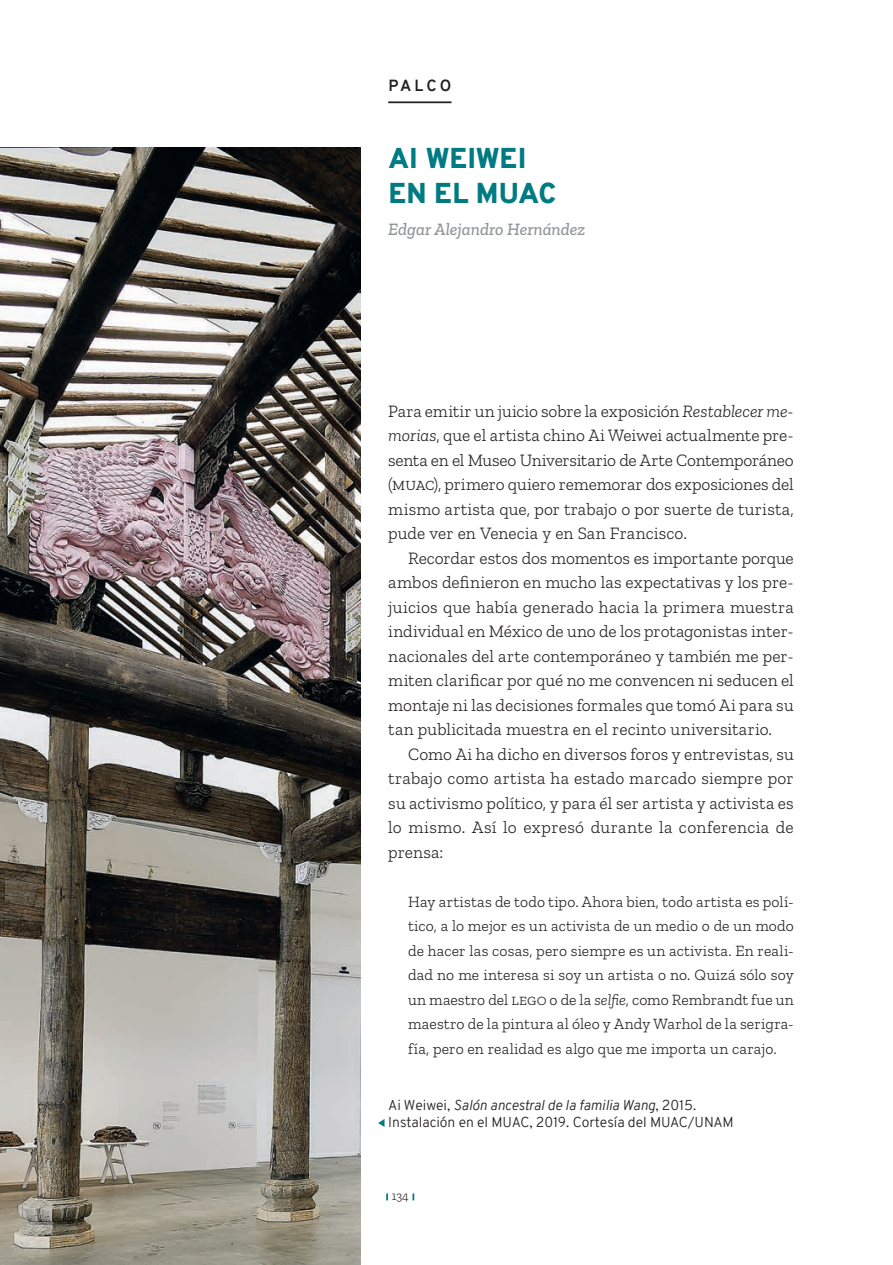
<style>
.page{position:relative;width:893px;height:1265px;background:#fff}
.page>*{position:absolute;margin:0;border:0;box-sizing:border-box;transform-origin:0 0}
.Título_general_Panóp{font:900 28px "Overpass";letter-spacing:.005em;color:#007b82}
.Cuerpo_del_texto{font:300 17.5px/24.5px "Zilla Slab";letter-spacing:.005em;color:#231f20;text-align:justify}
.Autor_panóptico{font:italic 500 17.5px "Zilla Slab";color:#939598}
.Sangrado_primer_párr{font:300 15.75px/24.5px "Zilla Slab";letter-spacing:.01em;color:#231f20;text-align:justify}
.t1{font:700 15.75px "Overpass";letter-spacing:.195em;color:#231f20}
.Pie_de_foto{font:300 14px/16.8px "Overpass";color:#231f20}
.t2{font:300 12.25px "Zilla Slab";color:#231f20}
.s1{font-style:italic}
</style>
<div class="page">
<svg style="left:386px;top:1193px;width:2px;height:7px"></svg>
<svg style="left:412px;top:1193px;width:2px;height:7px"></svg>
<hr style="left:388px;top:101px;width:63px;height:2px;background:#231f20">
<img style="left:0;top:147px;width:360px;height:1118px">
<svg style="left:378px;top:1119px;width:6px;height:8px"></svg>
<p class="t1" style="left:388px;top:74px;width:64px">PALCO</p>
<p class="Título_general_Panóp" style="left:388px;top:138px;width:140px">AI WEIWEI</p>
<p class="Título_general_Panóp" style="left:388px;top:173px;width:169px">EN EL MUAC</p>
<p class="Autor_panóptico" style="left:388px;top:219px;width:199px">Edgar Alejandro Hernández</p>
<p class="Cuerpo_del_texto" style="left:388px;top:399px;width:407px">Para emitir un juicio sobre la exposición <span class="s1">Restablecer me&shy;morias</span>, que el artista chino Ai Weiwei actualmente pre&shy;senta en el Museo Universitario de Arte Contemporáneo (MUAC), primero quiero rememorar dos exposiciones del mismo artista que, por trabajo o por suerte de turista, pude ver en Venecia y en San Francisco.</p>
<p class="Cuerpo_del_texto" style="left:388px;top:546px;width:407px;text-indent:20px">Recordar estos dos momentos es importante porque ambos definieron en mucho las expectativas y los pre&shy;juicios que había generado hacia la primera muestra individual en México de uno de los protagonistas inter&shy;nacionales del arte contemporáneo y también me per&shy;miten clarificar por qué no me convencen ni seducen el montaje ni las decisiones formales que tomó Ai para su tan publicitada muestra en el recinto universitario.</p>
<p class="Cuerpo_del_texto" style="left:388px;top:742px;width:407px;text-indent:20px">Como Ai ha dicho en diversos foros y entrevistas, su trabajo como artista ha estado marcado siempre por su activismo político, y para él ser artista y activista es lo mismo. Así lo expresó durante la conferencia de prensa:</p>
<p class="Sangrado_primer_párr" style="left:408px;top:889px;width:387px">Hay artistas de todo tipo. Ahora bien, todo artista es polí&shy;tico, a lo mejor es un activista de un medio o de un modo de hacer las cosas, pero siempre es un activista. En reali&shy;dad no me interesa si soy un artista o no. Quizá sólo soy un maestro del LEGO o de la <span class="s1">selfie</span>, como Rembrandt fue un maestro de la pintura al óleo y Andy Warhol de la serigra&shy;fía, pero en realidad es algo que me importa un carajo.</p>
<p class="Pie_de_foto" style="left:388px;top:1097px;width:347px">Ai Weiwei, <span class="s1">Salón ancestral de la familia Wang</span>, 2015.<br>Instalación en el MUAC, 2019. Cortesía del MUAC/UNAM</p>
<p class="t2" style="left:392px;top:1190px;width:19px">134</p>
</div>
